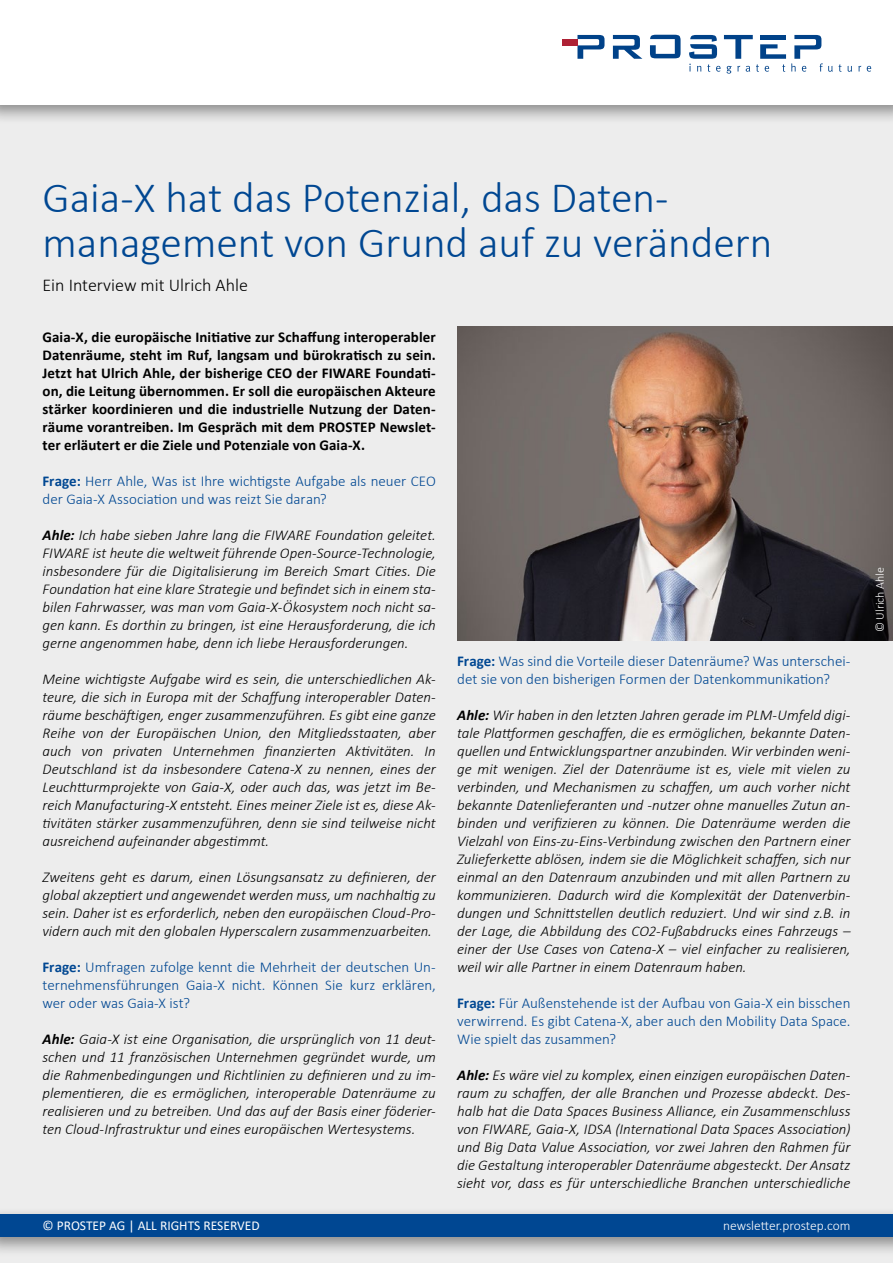
<style>
.page{position:relative;width:893px;height:1263px;background:#fff}
.page>*{position:absolute;margin:0;border:0;box-sizing:border-box;transform-origin:0 0}
.t1{font:300 43.5px/45px "Calibri";color:#004792}
.t2{font:300 18px "Calibri";color:#000}
.t3{font:italic 300 15px/18px "Calibri";letter-spacing:-.005em;color:#000;text-align:justify}
.t4{font:300 15px/18px "Calibri";color:#004792}
.t5{font:700 15px/18px "Calibri";letter-spacing:.005em;color:#000;text-align:justify}
.t6{font:13.5px "Calibri";color:#fff}
.t7{font:300 13.5px "Calibri";color:#fff}
.t8{font:300 12px "Calibri";color:#fff}
.s1{font-weight:700}
</style>
<div class="page">
<div style="left:0;top:89px;width:893px;height:1174px;background:#ededed"></div>
<div style="left:0;top:0;width:893px;height:124px;background:#000;opacity:.43"></div>
<div style="left:0;top:0;width:893px;height:104px;background:#fff"></div>
<div style="left:0;top:1206px;width:893px;height:51px;background:#000;opacity:.43"></div>
<div style="left:0;top:1214px;width:893px;height:23px;background:#004792"></div>
<svg style="left:650px;top:35px;width:31px;height:23px"></svg>
<svg style="left:577px;top:35px;width:27px;height:24px"></svg>
<svg style="left:613px;top:35px;width:29px;height:24px"></svg>
<div style="left:562px;top:39px;width:15px;height:6px;background:#ae2135"></div>
<svg style="left:839px;top:64px;width:3px;height:8px"></svg>
<svg style="left:848px;top:66px;width:4px;height:6px"></svg>
<svg style="left:858px;top:66px;width:3px;height:6px"></svg>
<svg style="left:867px;top:66px;width:4px;height:6px"></svg>
<svg style="left:689px;top:35px;width:144px;height:39px"></svg>
<hr style="left:760px;top:35px;width:26px;height:4px;background:#004289">
<img style="left:457px;top:327px;width:436px;height:313px">
<h1 class="t1" style="left:43px;top:175px;width:731px">Gaia-X hat das Potenzial, das Daten&shy;management von Grund auf zu verändern</h1>
<p class="t2" style="left:43px;top:274px;width:207px">Ein Interview mit Ulrich Ahle</p>
<p class="t5" style="left:43px;top:328px;width:395px">Gaia-X, die europäische Initiative zur Schaffung interoperabler Datenräume, steht im Ruf, langsam und bürokratisch zu sein.<br>Jetzt hat Ulrich Ahle, der bisherige CEO der FIWARE Foundati&shy;on, die Leitung übernommen. Er soll die europäischen Akteure stärker koordinieren und die industrielle Nutzung der Daten&shy;räume vorantreiben. Im Gespräch mit dem PROSTEP Newslet&shy;ter erläutert er die Ziele und Potenziale von Gaia-X.</p>
<p class="t4" style="left:43px;top:472px;width:395px"><span class="s1">Frage:</span> Herr Ahle, Was ist Ihre wichtigste Aufgabe als neuer CEO der Gaia-X Association und was reizt Sie daran?</p>
<p class="t3" style="left:43px;top:526px;width:395px"><span class="s1">Ahle:</span> Ich habe sieben Jahre lang die FIWARE Foundation geleitet.<br>FIWARE ist heute die weltweit führende Open-Source-Technologie, insbesondere für die Digitalisierung im Bereich Smart Cities. Die Foundation hat eine klare Strategie und befindet sich in einem sta&shy;bilen Fahrwasser, was man vom Gaia-X-Ökosystem noch nicht sa&shy;gen kann. Es dorthin zu bringen, ist eine Herausforderung, die ich gerne angenommen habe, denn ich liebe Herausforderungen.</p>
<p class="t3" style="left:43px;top:670px;width:395px">Meine wichtigste Aufgabe wird es sein, die unterschiedlichen Ak&shy;teure, die sich in Europa mit der Schaffung interoperabler Daten&shy;räume beschäftigen, enger zusammenzuführen. Es gibt eine ganze Reihe von der Europäischen Union, den Mitgliedsstaaten, aber auch von privaten Unternehmen finanzierten Aktivitäten. In Deutschland ist da insbesondere Catena-X zu nennen, eines der Leuchtturmprojekte von Gaia-X, oder auch das, was jetzt im Be&shy;reich Manufacturing-X entsteht. Eines meiner Ziele ist es, diese Ak&shy;tivitäten stärker zusammenzuführen, denn sie sind teilweise nicht ausreichend aufeinander abgestimmt.</p>
<p class="t3" style="left:43px;top:868px;width:395px">Zweitens geht es darum, einen Lösungsansatz zu definieren, der global akzeptiert und angewendet werden muss, um nachhaltig zu sein. Daher ist es erforderlich, neben den europäischen Cloud-Pro&shy;vidern auch mit den globalen Hyperscalern zusammenzuarbeiten.</p>
<p class="t4" style="left:43px;top:958px;width:395px;text-align:justify"><span class="s1">Frage:</span> Umfragen zufolge kennt die Mehrheit der deutschen Un&shy;ternehmensführungen Gaia-X nicht. Können Sie kurz erklären, wer oder was Gaia-X ist?</p>
<p class="t3" style="left:43px;top:1030px;width:395px"><span class="s1">Ahle:</span> Gaia-X ist eine Organisation, die ursprünglich von 11 deut&shy;schen und 11 französischen Unternehmen gegründet wurde, um die Rahmenbedingungen und Richtlinien zu definieren und zu im&shy;plementieren, die es ermöglichen, interoperable Datenräume zu realisieren und zu betreiben. Und das auf der Basis einer föderier&shy;ten Cloud-Infrastruktur und eines europäischen Wertesystems.</p>
<p class="t4" style="left:457px;top:652px;width:395px"><span class="s1">Frage:</span> Was sind die Vorteile dieser Datenräume? Was unterschei&shy;det sie von den bisherigen Formen der Datenkommunikation?</p>
<p class="t3" style="left:457px;top:706px;width:395px"><span class="s1">Ahle:</span> Wir haben in den letzten Jahren gerade im PLM-Umfeld digi&shy;tale Plattformen geschaffen, die es ermöglichen, bekannte Daten&shy;quellen und Entwicklungspartner anzubinden. Wir verbinden weni&shy;ge mit wenigen. Ziel der Datenräume ist es, viele mit vielen zu verbinden, und Mechanismen zu schaffen, um auch vorher nicht bekannte Datenlieferanten und -nutzer ohne manuelles Zutun an&shy;binden und verifizieren zu können. Die Datenräume werden die Vielzahl von Eins-zu-Eins-Verbindung zwischen den Partnern einer Zulieferkette ablösen, indem sie die Möglichkeit schaffen, sich nur einmal an den Datenraum anzubinden und mit allen Partnern zu kommunizieren. Dadurch wird die Komplexität der Datenverbin&shy;dungen und Schnittstellen deutlich reduziert. Und wir sind z.B. in der Lage, die Abbildung des CO2-Fußabdrucks eines Fahrzeugs – einer der Use Cases von Catena-X – viel einfacher zu realisieren, weil wir alle Partner in einem Datenraum haben.</p>
<p class="t4" style="left:457px;top:994px;width:395px;text-align:justify"><span class="s1">Frage:</span> Für Außenstehende ist der Aufbau von Gaia-X ein bisschen verwirrend. Es gibt Catena-X, aber auch den Mobility Data Space.<br>Wie spielt das zusammen?</p>
<p class="t3" style="left:457px;top:1066px;width:395px"><span class="s1">Ahle:</span> Es wäre viel zu komplex, einen einzigen europäischen Daten&shy;raum zu schaffen, der alle Branchen und Prozesse abdeckt. Des&shy;halb hat die Data Spaces Business Alliance, ein Zusammenschluss von FIWARE, Gaia-X, IDSA (International Data Spaces Association) und Big Data Value Association, vor zwei Jahren den Rahmen für die Gestaltung interoperabler Datenräume abgesteckt. Der Ansatz sieht vor, dass es für unterschiedliche Branchen unterschiedliche</p>
<p class="t6" style="left:43px;top:1216px;width:219px">© PROSTEP AG | ALL RIGHTS RESERVED</p>
<p class="t7" style="left:723px;top:1217px;width:129px">newsletter.prostep.com</p>
<p class="t8" style="left:872px;top:632px;width:67px;rotate:-90deg">© Ulrich Ahle</p>
</div>
